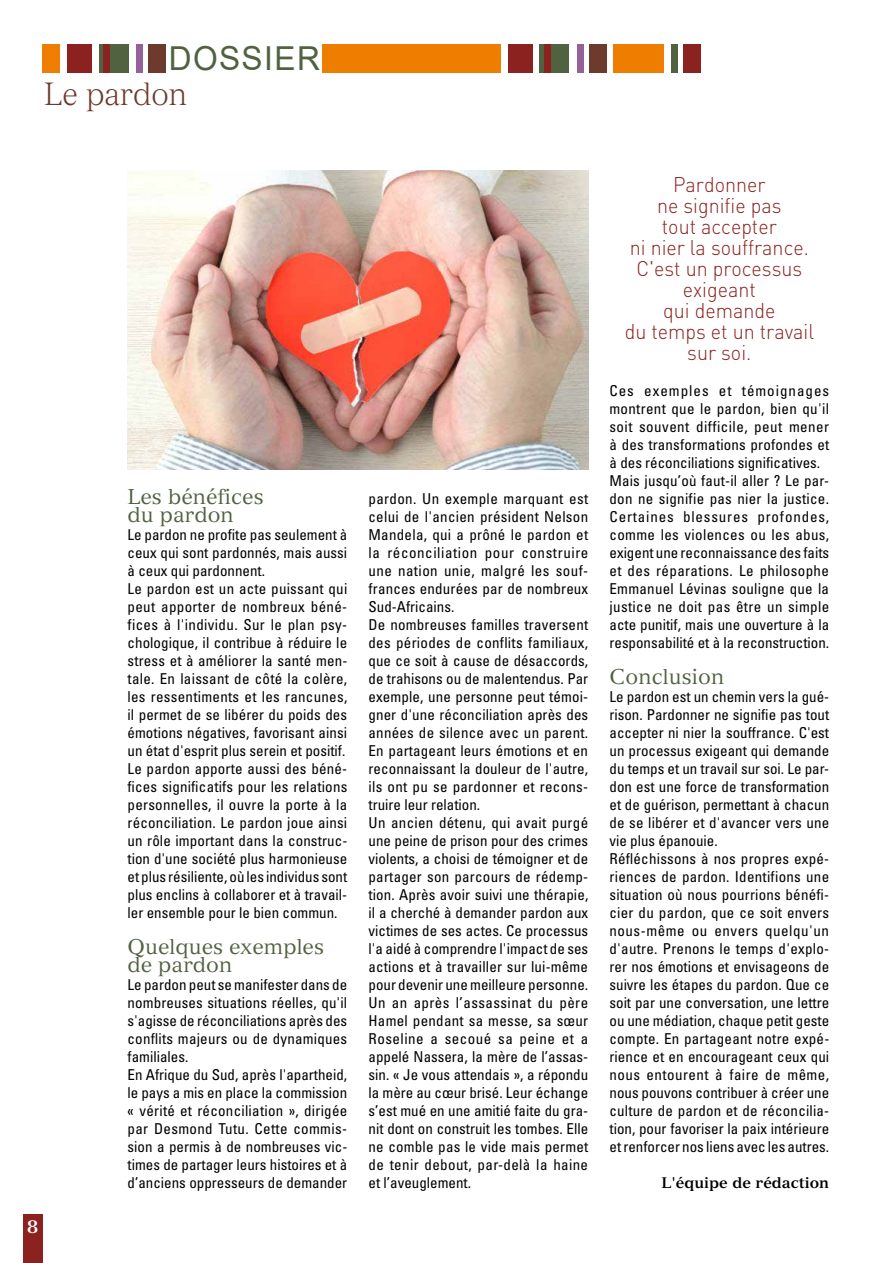
<style>
.page{position:relative;width:893px;height:1263px;background:#fff}
.page>*{position:absolute;margin:0;border:0;box-sizing:border-box;transform-origin:0 0}
.t1{font:33px "Arial";letter-spacing:.045em;color:#506240;scale:.96 1}
.t2{font:300 31.5px "Versailles";color:#6d3b2d;scale:.96 1}
.t3{font:300 21px/21px "DIN";color:#8b221f;text-align:center;scale:.94 1}
.t4{font:21px/18px "Versailles";letter-spacing:.005em;color:#506240}
.t5{font:700 18px "Versailles";color:#fff}
.t6{font:condensed 15px/18px "Univers";letter-spacing:.005em;color:#000}
.t7{font:700 15px "Versailles";color:#000}
</style>
<div class="page">
<div style="left:23px;top:1214px;width:19px;height:49px;background:#8b221f"></div>
<div style="left:149px;top:45px;width:17px;height:28px;background:#6d3b2d"></div>
<div style="left:136px;top:45px;width:7px;height:28px;background:#95609a"></div>
<div style="left:99px;top:45px;width:29px;height:28px;background:#506240"></div>
<div style="left:104px;top:45px;width:6px;height:28px;background:#8b221f"></div>
<div style="left:67px;top:45px;width:25px;height:28px;background:#8b221f"></div>
<div style="left:43px;top:45px;width:17px;height:28px;background:#ef7d00"></div>
<div style="left:589px;top:45px;width:18px;height:28px;background:#6d3b2d"></div>
<div style="left:577px;top:45px;width:7px;height:28px;background:#95609a"></div>
<div style="left:540px;top:45px;width:29px;height:28px;background:#506240"></div>
<div style="left:544px;top:45px;width:7px;height:28px;background:#8b221f"></div>
<div style="left:508px;top:45px;width:25px;height:28px;background:#8b221f"></div>
<div style="left:322px;top:45px;width:178px;height:28px;background:#ef7d00"></div>
<div style="left:613px;top:45px;width:51px;height:28px;background:#ef7d00"></div>
<div style="left:671px;top:45px;width:7px;height:28px;background:#506240"></div>
<div style="left:683px;top:45px;width:18px;height:28px;background:#8b221f"></div>
<img style="left:128px;top:170px;width:460px;height:300px">
<h1 class="t1" style="left:169px;top:36px;width:159px">DOSSIER</h1>
<h2 class="t2" style="left:44px;top:75px;width:151px">Le pardon</h2>
<p class="t5" style="left:27px;top:1215px;width:13px">8</p>
<h3 class="t4" style="left:128px;top:487px;width:138px">Les bénéfices du pardon</h3>
<p class="t6" style="left:128px;top:525px;width:221px">Le pardon ne profite pas seulement à ceux qui sont pardonnés, mais aussi à ceux qui pardonnent.<br>Le pardon est un acte puissant qui peut apporter de nombreux béné&shy;fices à l'individu. Sur le plan psy&shy;chologique, il contribue à réduire le stress et à améliorer la santé men&shy;tale. En laissant de côté la colère, les ressentiments et les rancunes, il permet de se libérer du poids des émotions négatives, favorisant ainsi un état d'esprit plus serein et positif.<br>Le pardon apporte aussi des béné&shy;fices significatifs pour les relations personnelles, il ouvre la porte à la réconciliation. Le pardon joue ainsi un rôle important dans la construc&shy;tion d'une société plus harmonieuse et plus résiliente, où les individus sont plus enclins à collaborer et à travail&shy;ler ensemble pour le bien commun.</p>
<h3 class="t4" style="left:128px;top:937px;width:198px">Quelques exemples de pardon</h3>
<p class="t6" style="left:128px;top:975px;width:221px">Le pardon peut se manifester dans de nombreuses situations réelles, qu'il s'agisse de réconciliations après des conflits majeurs ou de dynamiques familiales.<br>En Afrique du Sud, après l'apartheid, le pays a mis en place la commission « vérité et réconciliation », dirigée par Desmond Tutu. Cette commis&shy;sion a permis à de nombreuses vic&shy;times de partager leurs histoires et à d’anciens oppresseurs de demander</p>
<p class="t6" style="left:369px;top:489px;width:221px">pardon. Un exemple marquant est celui de l'ancien président Nelson Mandela, qui a prôné le pardon et la réconciliation pour construire une nation unie, malgré les souf&shy;frances endurées par de nombreux Sud-Africains.<br>De nombreuses familles traversent des périodes de conflits familiaux, que ce soit à cause de désaccords, de trahisons ou de malentendus. Par exemple, une personne peut témoi&shy;gner d'une réconciliation après des années de silence avec un parent.<br>En partageant leurs émotions et en reconnaissant la douleur de l'autre, ils ont pu se pardonner et recons&shy;truire leur relation.<br>Un ancien détenu, qui avait purgé une peine de prison pour des crimes violents, a choisi de témoigner et de partager son parcours de rédemp&shy;tion. Après avoir suivi une thérapie, il a cherché à demander pardon aux victimes de ses actes. Ce processus l'a aidé à comprendre l'impact de ses actions et à travailler sur lui-même pour devenir une meilleure personne.<br>Un an après l’assassinat du père Hamel pendant sa messe, sa sœur Roseline a secoué sa peine et a appelé Nassera, la mère de l’assas&shy;sin. « Je vous attendais », a répondu la mère au cœur brisé. Leur échange s’est mué en une amitié faite du gra&shy;nit dont on construit les tombes. Elle ne comble pas le vide mais permet de tenir debout, par-delà la haine et l’aveuglement.</p>
<h3 class="t3" style="left:625px;top:174px;width:203px">Pardonner<br>ne signifie pas<br>tout accepter<br>ni nier la souffrance.<br>C'est un processus exigeant<br>qui demande<br>du temps et un travail sur soi.</h3>
<p class="t6" style="left:609px;top:381px;width:221px">Ces exemples et témoignages montrent que le pardon, bien qu'il soit souvent difficile, peut mener à des transformations profondes et à des réconciliations significatives.<br>Mais jusqu’où faut-il aller ? Le par&shy;don ne signifie pas nier la justice.<br>Certaines blessures profondes, comme les violences ou les abus, exigent une reconnaissance des faits et des réparations. Le philosophe Emmanuel Lévinas souligne que la justice ne doit pas être un simple acte punitif, mais une ouverture à la responsabilité et à la reconstruction.</p>
<h3 class="t4" style="left:609px;top:667px;width:116px">Conclusion</h3>
<p class="t6" style="left:609px;top:687px;width:221px">Le pardon est un chemin vers la gué&shy;rison. Pardonner ne signifie pas tout accepter ni nier la souffrance. C'est un processus exigeant qui demande du temps et un travail sur soi. Le par&shy;don est une force de transformation et de guérison, permettant à chacun de se libérer et d'avancer vers une vie plus épanouie.<br>Réfléchissons à nos propres expé&shy;riences de pardon. Identifions une situation où nous pourrions bénéfi&shy;cier du pardon, que ce soit envers nous-même ou envers quelqu'un d'autre. Prenons le temps d'explo&shy;rer nos émotions et envisageons de suivre les étapes du pardon. Que ce soit par une conversation, une lettre ou une médiation, chaque petit geste compte. En partageant notre expé&shy;rience et en encourageant ceux qui nous entourent à faire de même, nous pouvons contribuer à créer une culture de pardon et de réconcilia&shy;tion, pour favoriser la paix intérieure et renforcer nos liens avec les autres.</p>
<p class="t7" style="left:661px;top:1174px;width:169px">L'équipe de rédaction</p>
</div>
